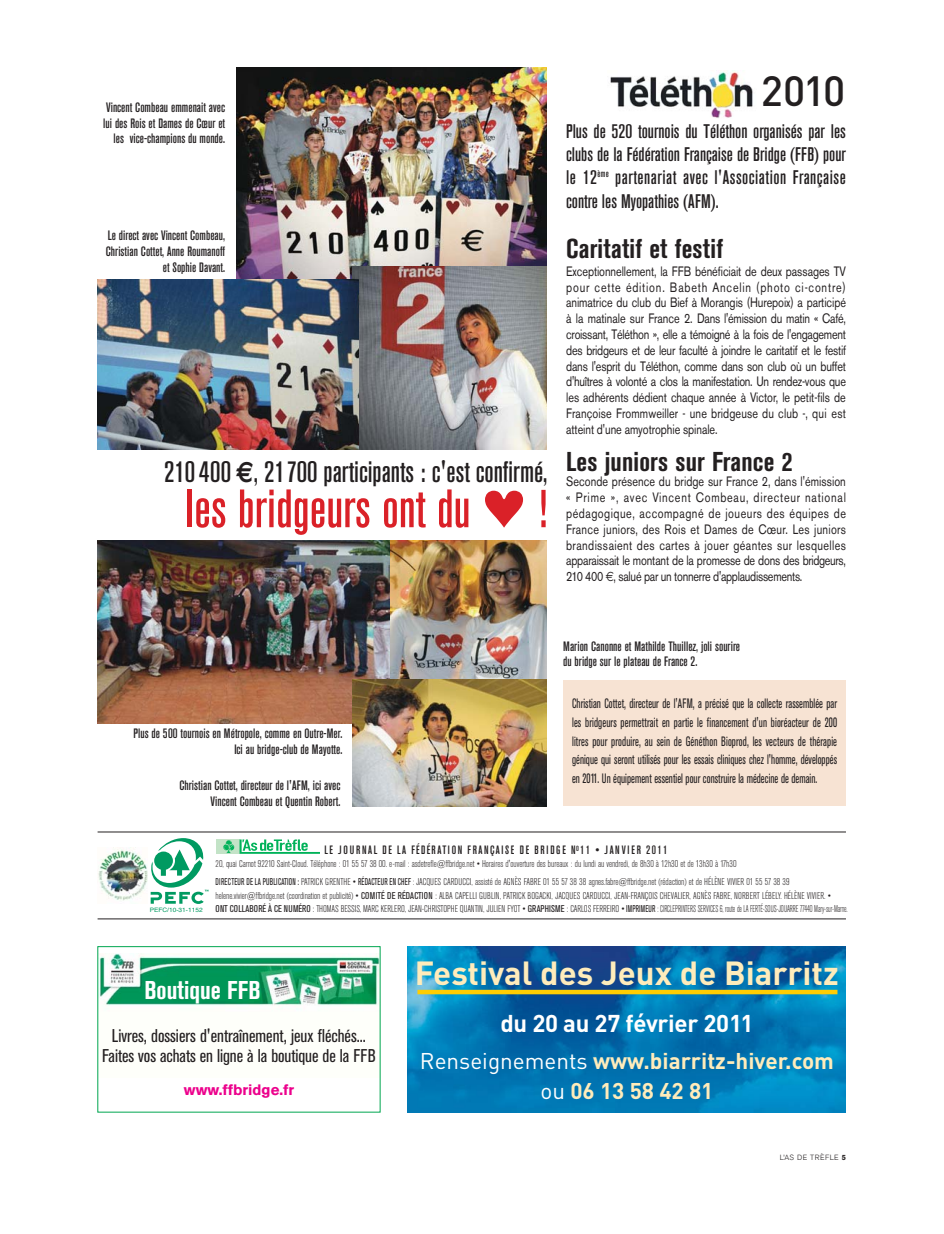
<style>
.page{position:relative;width:944px;height:1234px;background:#fff}
.page>*{position:absolute;margin:0;border:0;box-sizing:border-box;transform-origin:0 0}
.t1{font:500 condensed 53.4px "Akzidenz Grotesk BE";color:#da2128}
.t2{font:500 41.7px "DIN";color:#231f20}
.t3{font:700 33px "DIN";color:#ffecbb}
.t4{font:500 condensed 29.4px "Akzidenz Grotesk BE";color:#231f20}
.t5{font:700 condensed 27px "Akzidenz Grotesk BE";letter-spacing:.01em;color:#231f20}
.t6{font:700 condensed 25.5px "Akzidenz Grotesk BE";color:#fff}
.t7{font:700 24px "DIN";letter-spacing:-.01em;color:#fff}
.t8{font:700 22.5px/30px "DIN";color:#ffecbb;text-align:center}
.t9{font:500 condensed 19.5px/23.4px "Akzidenz Grotesk BE";letter-spacing:.025em;color:#231f20;text-align:justify}
.t10{font:condensed 18.3px/19.5px "Akzidenz Grotesk BE";color:#231f20;text-align:center}
.t11{font:700 15px "Akzidenz Grotesk BE";color:#ec008c}
.t12{font:13.5px/15.8px "Akzidenz Grotesk BE";letter-spacing:-.005em;color:#231f20;text-align:justify;scale:.8 1}
.t13{font:500 condensed 13.5px/15.8px "Akzidenz Grotesk BE";letter-spacing:.005em;color:#231f20;text-align:right}
.t14{font:condensed 13.5px/18.8px "Akzidenz Grotesk BE";letter-spacing:.005em;color:#231f20;text-align:justify;scale:.8 1}
.t15{font:500 condensed 12px "Akzidenz Grotesk BE";letter-spacing:.135em;color:#231f20}
.t16{font:300 condensed 9.75px/18px "Akzidenz Grotesk BE";letter-spacing:-.005em;color:#231f20}
.t17{font:300 7.5px "Akzidenz Grotesk BE";letter-spacing:.06em;color:#231f20}
.t18{font:6px "Helvetica";color:#009a61;scale:1.08 1}
.s1{font-family:"Euro Sans";font-weight:700;font-stretch:normal}
.s2{font-family:"Euro Sans"}
.s3{font-weight:400}
.s4{font-weight:400;color:#fff}
.s5{font-weight:700}
</style>
<div class="page">
<div style="left:563px;top:680px;width:283px;height:125px;background:#f7e3d3"></div>
<div style="left:216px;top:839px;width:24px;height:14px;background:#c3e3c7"></div>
<svg style="left:223px;top:839px;width:96px;height:14px"></svg>
<hr style="left:98px;top:831px;width:748px;height:1px;background:#231f20">
<hr style="left:98px;top:918px;width:748px;height:1px;background:#231f20">
<img style="left:98px;top:847px;width:50px;height:54px">
<svg style="left:150px;top:838px;width:58px;height:65px"></svg>
<img style="left:408px;top:946px;width:438px;height:165px">
<div style="left:417px;top:989px;width:420px;height:5px;background:#ffcd02"></div>
<img style="left:100px;top:953px;width:278px;height:57px">
<div style="left:98px;top:946px;width:282px;height:166px;border:1px solid #00a650"></div>
<img style="left:610px;top:71px;width:143px;height:47px">
<img style="left:236px;top:67px;width:310px;height:212px">
<img style="left:353px;top:266px;width:193px;height:183px">
<img style="left:98px;top:540px;width:293px;height:183px">
<img style="left:391px;top:540px;width:155px;height:139px">
<img style="left:98px;top:279px;width:261px;height:170px">
<img style="left:353px;top:679px;width:193px;height:126px">
<p class="t13" style="left:106px;top:100px;width:120px">Vincent Combeau emmenait avec</p>
<p class="t13" style="left:103px;top:116px;width:123px">lui des Rois et Dames de Cœur et les vice-champions du monde.</p>
<p class="t13" style="left:106px;top:229px;width:121px">Le direct avec Vincent Combeau,<br>Christian Cottet, Anne Roumanoff et Sophie Davant.</p>
<h3 class="t4" style="left:164px;top:461px;width:385px">210 400 <span class="s1">€</span>, 21700 participants : c'est confirmé,</h3>
<h1 class="t1" style="left:185px;top:489px;width:364px">les bridgeurs ont du ♥ !</h1>
<h2 class="t2" style="left:761px;top:76px;width:86px">2010</h2>
<h3 class="t9" style="left:566px;top:120px;width:281px">Plus de 520 tournois du Téléthon organisés par les clubs de la Fédération Française de Bridge (FFB) pour le 12<sup>ème</sup> partenariat avec l'Association Française contre les Myopathies (AFM).</h3>
<h3 class="t5" style="left:566px;top:239px;width:158px">Caritatif et festif</h3>
<p class="t12" style="left:566px;top:265px;width:351px">Exceptionnellement, la FFB bénéficiait de deux passages TV pour cette édition. Babeth Ancelin (photo ci-contre) animatrice du club du Bief à Morangis (Hurepoix) a participé à la matinale sur France 2. Dans l'émission du matin « Café, croissant, Téléthon », elle a témoigné à la fois de l'engagement des bridgeurs et de leur faculté à joindre le caritatif et le festif dans l'esprit du Téléthon, comme dans son club où un buffet d'huîtres à volonté a clos la manifestation. Un rendez-vous que les adhérents dédient chaque année à Victor, le petit-fils de Françoise Frommweiller - une bridgeuse du club -, qui est atteint d'une amyotrophie spinale.</p>
<h3 class="t5" style="left:566px;top:451px;width:228px">Les juniors sur France 2</h3>
<p class="t12" style="left:566px;top:475px;width:351px">Seconde présence du bridge sur France 2, dans l'émission « Prime », avec Vincent Combeau, directeur national pédagogique, accompagné de joueurs des équipes de France juniors, des Rois et Dames de Cœur. Les juniors brandissaient des cartes à jouer géantes sur lesquelles apparaissait le montant de la promesse de dons des bridgeurs, 210 400 <span class="s2">€</span>, salué par un tonnerre d'applaudissements.</p>
<p class="t13" style="left:134px;top:726px;width:210px">Plus de 500 tournois en Métropole, comme en Outre-Mer.<br>Ici au bridge-club de Mayotte.</p>
<p class="t13" style="left:179px;top:778px;width:163px">Christian Cottet, directeur de l'AFM, ici avec<br>Vincent Combeau et Quentin Robert.</p>
<p class="t13" style="left:563px;top:638px;width:178px;text-align:left">Marion Canonne et Mathilde Thuillez, joli sourire du bridge sur le plateau de France 2.</p>
<p class="t14" style="left:572px;top:695px;width:333px">Christian Cottet, directeur de l'AFM, a précisé que la collecte rassemblée par les bridgeurs permettrait en partie le financement d'un bioréacteur de 200 litres pour produire, au sein de Généthon Bioprod, les vecteurs de thérapie génique qui seront utilisés pour les essais cliniques chez l'homme, développés en 2011. Un équipement essentiel pour construire la médecine de demain.</p>
<p class="t15" style="left:324px;top:845px;width:344px">LE JOURNAL DE LA FÉDÉRATION FRANÇAISE DE BRIDGE N<sup>O</sup>11 • JANVIER 2011</p>
<p class="t16" style="left:216px;top:855px;width:576px">20, quai Carnot 92210 Saint-Cloud. Téléphone : 01 55 57 38 00. e-mail : asdetrefle@ffbridge.net • Horaires d'ouverture des bureaux : du lundi au vendredi, de 8h30 à 12h30 et de 13h30 à 17h30<br><span class="s3">DIRECTEUR DE LA PUBLICATION :</span> PATRICK GRENTHE • <span class="s3">RÉDACTEUR EN CHEF</span> : JACQUES CARDUCCI, assisté de AGNÈS FABRE 01 55 57 38 38 agnes.fabre@ffbridge.net (rédaction) et de HÉLÈNE VIVIER 01 55 57 38 39</p>
<p class="t16" style="left:216px;top:886px;width:617px">helene.vivier@ffbridge.net (coordination et publicité) • <span class="s3">COMITÉ DE RÉDACTION</span> : ALBA CAPELLI GUBLIN, PATRICK BOGACKI, JACQUES CARDUCCI, JEAN-FRANÇOIS CHEVALIER, AGNÈS FABRE, NORBERT LÉBELY. HÉLÈNE VIVIER. •</p>
<p class="t18" style="left:150px;top:907px;width:51px">PEFC/10-31-1152</p>
<p class="t16" style="left:216px;top:900px;width:633px"><span class="s3">ONT COLLABORÉ À CE NUMÉRO</span> : THOMAS BESSIS, MARC KERLERO, JEAN-CHRISTOPHE QUANTIN, JULIEN FYOT • <span class="s3">GRAPHISME</span> : CARLOS FERREIRO • <span class="s3">IMPRIMEUR</span> : CIRCLEPRINTERS SERVICES 6, route de LA FERTÉ-SOUS-JOUARRE 77440 Mary-sur-Marne.</p>
<h3 class="t6" style="left:144px;top:980px;width:118px">Boutique FFB</h3>
<h3 class="t10" style="left:102px;top:1027px;width:275px">Livres, dossiers d'entraînement, jeux fléchés...<br>Faites vos achats en ligne à la boutique de la FFB</h3>
<p class="t11" style="left:184px;top:1084px;width:112px">www.ffbridge.fr</p>
<h3 class="t3" style="left:415px;top:961px;width:426px">Festival des Jeux de Biarritz</h3>
<h3 class="t7" style="left:500px;top:1014px;width:255px">du 20 au 27 février 2011</h3>
<h3 class="t8" style="left:420px;top:1047px;width:416px"><span class="s4">Renseignements</span> www.biarritz-hiver.com <span class="s4">ou</span> 06 13 58 42 81</h3>
<p class="t17" style="left:780px;top:1154px;width:68px">L’AS DE TRÈFLE <span class="s5">5</span></p>
</div>
